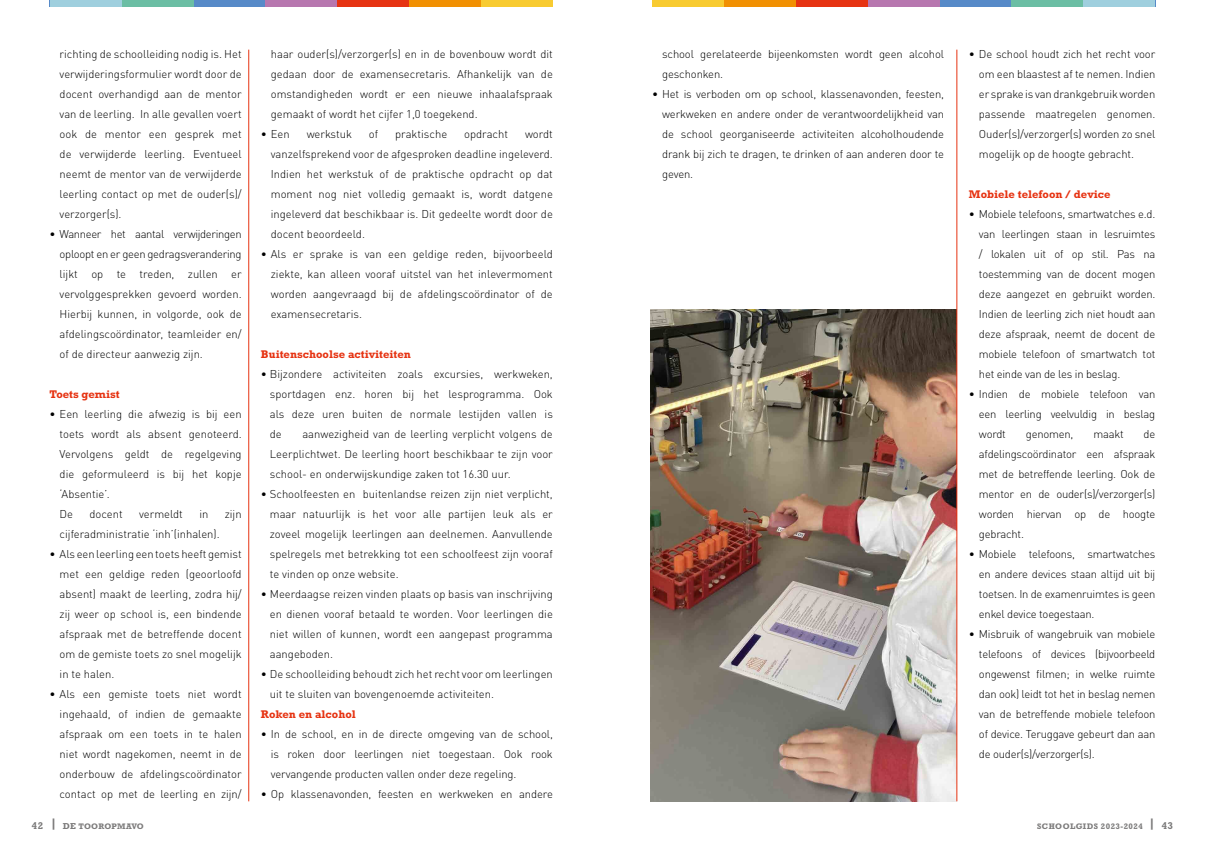
<style>
.page{position:relative;width:1205px;height:851px;background:#fff}
.page>*{position:absolute;margin:0;border:0;box-sizing:border-box;transform-origin:0 0}
.t1{font:300 11.25px/20px "DIN Pro";color:#000;text-align:justify}
.t2{font:700 11.25px "Rockwell Std";color:#e63312}
.t3{font:300 11.25px "DIN Pro";letter-spacing:-.02em;color:#000}
.t4{font:700 8.12px "Rockwell Std";letter-spacing:.05em;color:#7c7b7b}
.t5{font:700 8.12px "Rockwell Std";letter-spacing:.03em;color:#7c7b7b}
.s1{font-size:10px}
.s2{font-size:8.75px}
</style>
<div class="page">
<div style="left:652px;top:0;width:503px;height:7px;background:#f8cb31"></div>
<div style="left:724px;top:0;width:431px;height:7px;background:#f19002"></div>
<div style="left:796px;top:0;width:359px;height:7px;background:#e63312"></div>
<div style="left:868px;top:0;width:287px;height:7px;background:#b777af"></div>
<div style="left:939px;top:0;width:216px;height:7px;background:#578ac8"></div>
<div style="left:1011px;top:0;width:144px;height:7px;background:#6bbea4"></div>
<div style="left:1083px;top:0;width:72px;height:7px;background:#9fcfde"></div>
<div style="left:50px;top:0;width:503px;height:7px;background:#f8cb31"></div>
<div style="left:50px;top:0;width:431px;height:7px;background:#f19002"></div>
<div style="left:50px;top:0;width:359px;height:7px;background:#e63312"></div>
<div style="left:50px;top:0;width:287px;height:7px;background:#b777af"></div>
<div style="left:50px;top:0;width:215px;height:7px;background:#578ac8"></div>
<div style="left:50px;top:0;width:143px;height:7px;background:#6bbea4"></div>
<div style="left:50px;top:0;width:71px;height:7px;background:#9fcfde"></div>
<img style="left:651px;top:310px;width:305px;height:491px">
<hr style="left:956px;top:50px;width:1px;height:751px;background:#e63312">
<hr style="left:248px;top:50px;width:1px;height:751px;background:#e63312">
<p class="t1" style="left:60px;top:43px;width:184px">richting de schoolleiding nodig is. Het verwijderingsformulier wordt door de docent overhandigd aan de mentor van de leerling. In alle gevallen voert ook de mentor een gesprek met de verwijderde leerling. Eventueel neemt de mentor van de verwijderde leerling contact op met de ouder(s)/ verzorger(s).</p>
<p class="t1" style="left:60px;top:223px;width:184px;text-indent:-10px">• Wanneer het aantal verwijderingen oploopt en er geen gedragsverandering lijkt op te treden, zullen er vervolggesprekken gevoerd worden.<br>Hierbij kunnen, in volgorde, ook de afdelingscoördinator, teamleider en/ of de directeur aanwezig zijn.</p>
<p class="t2" style="left:50px;top:387px;width:72px">Toets gemist</p>
<p class="t1" style="left:60px;top:403px;width:184px;text-align:left;text-indent:-10px">• Een leerling die afwezig is bij een toets wordt als absent genoteerd.<br>Vervolgens geldt de regelgeving die geformuleerd is bij het kopje ‘Absentie’.<br>De</p>
<p class="t1" style="left:90px;top:503px;width:35px">docent</p>
<p class="t1" style="left:139px;top:503px;width:45px">vermeldt</p>
<p class="t1" style="left:199px;top:503px;width:11px">in</p>
<p class="t1" style="left:225px;top:503px;width:18px">zijn</p>
<p class="t1" style="left:60px;top:523px;width:162px">cijferadministratie ‘inh’(inhalen).</p>
<p class="t1" style="left:60px;top:543px;width:184px;text-indent:-10px">• Als een leerling een toets heeft gemist met een geldige reden (geoorloofd absent) maakt de leerling, zodra hij/ zij weer op school is, een bindende afspraak met de betreffende docent om de gemiste toets zo snel mogelijk in te halen.</p>
<p class="t1" style="left:60px;top:683px;width:184px;text-indent:-10px">• Als een gemiste toets niet wordt ingehaald, of indien de gemaakte afspraak om een toets in te halen niet wordt nagekomen, neemt in de onderbouw de afdelingscoördinator contact op met de leerling en zijn/</p>
<p class="t1" style="left:271px;top:43px;width:283px">haar ouder(s)/verzorger(s) en in de bovenbouw wordt dit gedaan door de examensecretaris. Afhankelijk van de omstandigheden wordt er een nieuwe inhaalafspraak gemaakt of wordt het cijfer 1,0 toegekend.</p>
<p class="t1" style="left:261px;top:123px;width:30px">• Een</p>
<p class="t1" style="left:307px;top:123px;width:47px">werkstuk</p>
<p class="t1" style="left:369px;top:123px;width:11px">of</p>
<p class="t1" style="left:395px;top:123px;width:54px">praktische</p>
<p class="t1" style="left:464px;top:123px;width:45px">opdracht</p>
<p class="t1" style="left:271px;top:123px;width:283px;text-indent:254px">wordt vanzelfsprekend voor de afgesproken deadline ingeleverd.<br>Indien het werkstuk of de praktische opdracht op dat moment nog niet volledig gemaakt is, wordt datgene ingeleverd dat beschikbaar is. Dit gedeelte wordt door de docent beoordeeld.</p>
<p class="t1" style="left:271px;top:243px;width:283px;text-indent:-10px">• Als er sprake is van een geldige reden, bijvoorbeeld ziekte, kan alleen vooraf uitstel van het inlevermoment worden aangevraagd bij de afdelingscoördinator of de examensecretaris.</p>
<p class="t2" style="left:261px;top:347px;width:152px">Buitenschoolse activiteiten</p>
<p class="t1" style="left:270px;top:363px;width:284px;text-indent:-9px">• Bijzondere activiteiten zoals excursies, werkweken, sportdagen enz. horen bij het lesprogramma. Ook als deze uren buiten de normale lestijden vallen is de</p>
<p class="t1" style="left:270px;top:423px;width:284px;text-indent:32px">aanwezigheid van de leerling verplicht volgens de Leerplichtwet. De leerling hoort beschikbaar te zijn voor school- en onderwijskundige zaken tot 16.30 uur.</p>
<p class="t1" style="left:270px;top:483px;width:284px;text-indent:-9px">• Schoolfeesten en buitenlandse reizen zijn niet verplicht, maar natuurlijk is het voor alle partijen leuk als er zoveel mogelijk leerlingen aan deelnemen. Aanvullende spelregels met betrekking tot een schoolfeest zijn vooraf te vinden op onze website.</p>
<p class="t1" style="left:270px;top:583px;width:284px;text-indent:-9px">• Meerdaagse reizen vinden plaats op basis van inschrijving en dienen vooraf betaald te worden. Voor leerlingen die niet willen of kunnen, wordt een aangepast programma aangeboden.</p>
<p class="t1" style="left:270px;top:663px;width:284px;text-indent:-9px">• De schoolleiding behoudt zich het recht voor om leerlingen uit te sluiten van bovengenoemde activiteiten.</p>
<p class="t2" style="left:261px;top:707px;width:96px">Roken en alcohol</p>
<p class="t1" style="left:271px;top:723px;width:283px;text-indent:-10px">• In de school, en in de directe omgeving van de school, is roken door leerlingen niet toegestaan. Ook rook vervangende producten vallen onder deze regeling.</p>
<p class="t1" style="left:261px;top:783px;width:293px">• Op klassenavonden, feesten en werkweken en andere</p>
<p class="t1" style="left:662px;top:43px;width:283px">school gerelateerde bijeenkomsten wordt geen alcohol geschonken.</p>
<p class="t1" style="left:662px;top:83px;width:284px;text-indent:-10px">• Het is verboden om op school, klassenavonden, feesten, werkweken en andere onder de verantwoordelijkheid van de school georganiseerde activiteiten alcoholhoudende drank bij zich te dragen, te drinken of aan anderen door te geven.</p>
<p class="t1" style="left:979px;top:43px;width:178px;text-indent:-10px">• De school houdt zich het recht voor om een blaastest af te nemen. Indien er sprake is van drankgebruik worden passende maatregelen genomen.<br>Ouder(s)/verzorger(s) worden zo snel mogelijk op de hoogte gebracht.</p>
<p class="t2" style="left:969px;top:187px;width:143px">Mobiele telefoon / device</p>
<p class="t1" style="left:979px;top:203px;width:178px;text-indent:-10px">• Mobiele telefoons, smartwatches e.d. van leerlingen staan in lesruimtes / lokalen uit of op stil. Pas na toestemming van de docent mogen deze aangezet en gebruikt worden.<br>Indien de leerling zich niet houdt aan deze afspraak, neemt de docent de mobiele telefoon of smartwatch tot het einde van de les in beslag.</p>
<p class="t1" style="left:979px;top:383px;width:178px;text-indent:-10px">• Indien de mobiele telefoon van een leerling veelvuldig in beslag wordt</p>
<p class="t1" style="left:979px;top:423px;width:178px;text-indent:165px">de afdelingscoördinator een afspraak met de betreffende leerling. Ook de mentor en de ouder(s)/verzorger(s) worden hiervan op de hoogte gebracht.</p>
<p class="t1" style="left:979px;top:543px;width:178px;text-indent:-10px">• Mobiele telefoons, smartwatches en andere devices staan altijd uit bij toetsen. In de examenruimtes is geen enkel device toegestaan.</p>
<p class="t1" style="left:979px;top:623px;width:178px;text-indent:-10px">• Misbruik of wangebruik van mobiele telefoons of devices (bijvoorbeeld ongewenst filmen; in welke ruimte dan ook) leidt tot het in beslag nemen van de betreffende mobiele telefoon of device. Teruggave gebeurt dan aan de ouder(s)/verzorger(s).</p>
<p class="t3" style="left:1026px;top:425px;width:49px">genomen,</p>
<p class="t1" style="left:1093px;top:423px;width:32px">maakt</p>
<p class="t5" style="left:32px;top:821px;width:113px"><span class="s1">42</span> <sup>|</sup> <span class="s2">DE</span> TOOROPMAVO</p>
<p class="t4" style="left:1037px;top:821px;width:137px">SCHOOLGIDS 2023-2024 <sup>|</sup> <span class="s1">43</span></p>
</div>
